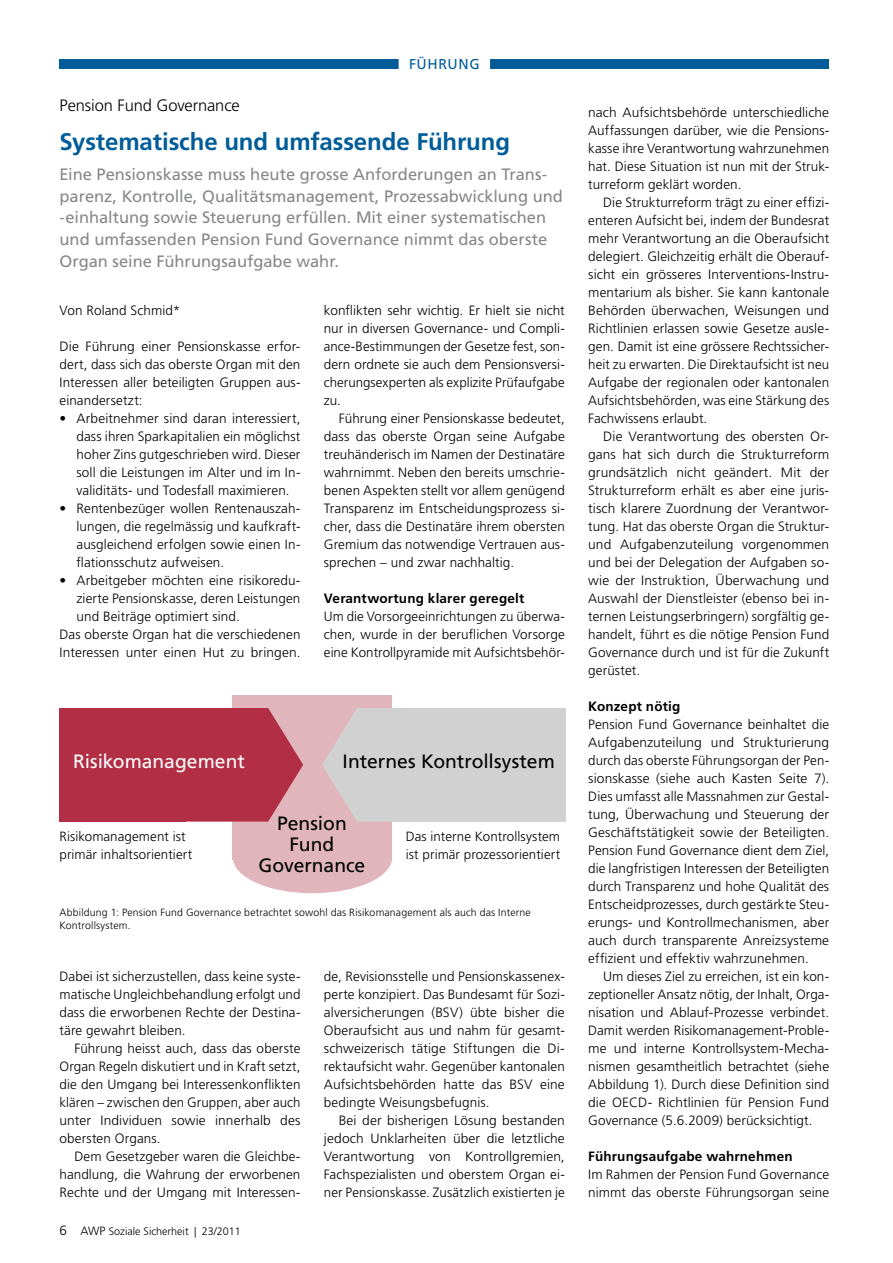
<style>
.page{position:relative;width:893px;height:1263px;background:#fff}
.page>*{position:absolute;margin:0;border:0;box-sizing:border-box;transform-origin:0 0}
.t1{font:700 24px "Frutiger LT Std";letter-spacing:-.005em;color:#005d99}
.t2{font:19.35px/20.9px "Frutiger LT Std";color:#000;text-align:center}
.t3{font:19.35px "Frutiger LT Std";color:#fff}
.t4{font:16.5px/21.8px "Frutiger LT Std";color:#87888a}
.t5{font:300 16.5px "Frutiger LT Std";letter-spacing:-.005em;color:#000}
.t6{font:14.25px "Frutiger LT Std";letter-spacing:.045em;color:#005d99}
.t7{font:300 13.5px/18px "Frutiger LT Std";letter-spacing:.005em;color:#000;text-align:justify}
.t8{font:700 13.5px "Frutiger LT Std";letter-spacing:.015em;color:#000}
.t9{font:300 13.35px/17.9px "Frutiger LT Std";letter-spacing:.01em;color:#000}
.t10{font:300 10.8px "Frutiger LT Std";color:#000}
.t11{font:300 10.5px/13.5px "Frutiger LT Std";letter-spacing:.015em;color:#000}
.s1{font-size:13.5px}
.s2{font-size:12px}
</style>
<div class="page">
<div style="left:60px;top:60px;width:769px;height:9px;background:#005d99"></div>
<div style="left:399px;top:58px;width:91px;height:12px;background:#fff"></div>
<div style="left:233px;top:695px;width:159px;height:164px;background:#e0b5bc"></div>
<div style="left:392px;top:708px;width:174px;height:114px;background:#d1d1d1"></div>
<div style="left:60px;top:708px;width:126px;height:114px;background:#b22e45"></div>
<svg style="left:322px;top:708px;width:70px;height:114px"></svg>
<div style="left:233px;top:822px;width:159px;height:71px;background:#e0b5bc;border-radius:50%"></div>
<svg style="left:186px;top:708px;width:117px;height:114px;background:#b84156"></svg>
<p class="t6" style="left:409px;top:56px;width:72px">führung</p>
<p class="t5" style="left:60px;top:96px;width:182px">Pension Fund Governance</p>
<h1 class="t1" style="left:60px;top:127px;width:452px">Systematische und umfassende Führung</h1>
<p class="t4" style="left:60px;top:163px;width:505px">Eine Pensionskasse muss heute grosse Anforderungen an Trans&shy;parenz, Kontrolle, Qualitätsmanagement, Prozessabwicklung und -einhaltung sowie Steuerung erfüllen. Mit einer systematischen und umfassenden Pension Fund Governance nimmt das oberste Organ seine Führungsaufgabe wahr.</p>
<p class="t7" style="left:60px;top:301px;width:122px">Von Roland Schmid*</p>
<p class="t7" style="left:60px;top:337px;width:242px">Die Führung einer Pensionskasse erfor&shy;dert, dass sich das oberste Organ mit den Interessen aller beteiligten Gruppen aus&shy;einandersetzt:</p>
<p class="t7" style="left:77px;top:409px;width:225px;text-indent:-17px">• Arbeitnehmer sind daran interessiert, dass ihren Sparkapitalien ein möglichst hoher Zins gutgeschrieben wird. Dieser soll die Leistungen im Alter und im In&shy;validitäts- und Todesfall maximieren.</p>
<p class="t7" style="left:77px;top:499px;width:225px;text-indent:-17px">• Rentenbezüger wollen Rentenauszah&shy;lungen, die regelmässig und kaufkraft&shy;ausgleichend erfolgen sowie einen In&shy;flationsschutz aufweisen.</p>
<p class="t7" style="left:60px;top:571px;width:242px">• Arbeitgeber möchten eine risikoredu-</p>
<p class="t7" style="left:77px;top:589px;width:225px">zierte Pensionskasse, deren Leistungen</p>
<p class="t7" style="left:77px;top:607px;width:165px">und Beiträge optimiert sind.</p>
<p class="t7" style="left:60px;top:625px;width:242px">Das oberste Organ hat die verschiedenen</p>
<p class="t7" style="left:60px;top:643px;width:242px">Interessen unter einen Hut zu bringen.</p>
<p class="t7" style="left:324px;top:301px;width:242px">konflikten sehr wichtig. Er hielt sie nicht nur in diversen Governance- und Compli&shy;ance-Bestimmungen der Gesetze fest, son&shy;dern ordnete sie auch dem Pensionsversi&shy;cherungsexperten als explizite Prüfaufgabe zu.</p>
<p class="t7" style="left:324px;top:409px;width:242px;text-indent:15px">Führung einer Pensionskasse bedeutet, dass das oberste Organ seine Aufgabe treuhänderisch im Namen der Destinatäre wahrnimmt. Neben den bereits umschrie&shy;benen Aspekten stellt vor allem genügend Transparenz im Entscheidungsprozess si&shy;cher, dass die Destinatäre ihrem obersten Gremium das notwendige Vertrauen aus&shy;sprechen – und zwar nachhaltig.</p>
<p class="t8" style="left:324px;top:590px;width:202px">Verantwortung klarer geregelt</p>
<p class="t7" style="left:324px;top:607px;width:242px">Um die Vorsorgeeinrichtungen zu überwa&shy;chen, wurde in der beruflichen Vorsorge eine Kontrollpyramide mit Aufsichtsbehör-</p>
<h2 class="t3" style="left:73px;top:750px;width:173px">Risikomanagement</h2>
<h2 class="t2" style="left:343px;top:751px;width:214px">Internes Kontrollsystem</h2>
<h2 class="t2" style="left:259px;top:813px;width:108px">Pension<br>Fund<br>Governance</h2>
<p class="t9" style="left:60px;top:828px;width:134px">Risikomanagement ist primär inhaltsorientiert</p>
<p class="t9" style="left:406px;top:828px;width:156px">Das interne Kontrollsystem ist primär prozessorientiert</p>
<p class="t11" style="left:60px;top:905px;width:473px">Abbildung 1: Pension Fund Governance betrachtet sowohl das Risikomanagement als auch das Interne<br>Kontrollsystem.</p>
<p class="t7" style="left:60px;top:967px;width:242px">Dabei ist sicherzustellen, dass keine syste&shy;matische Ungleichbehandlung erfolgt und dass die erworbenen Rechte der Destina&shy;täre gewahrt bleiben.</p>
<p class="t7" style="left:60px;top:1039px;width:242px;text-indent:15px">Führung heisst auch, dass das oberste Organ Regeln diskutiert und in Kraft setzt, die den Umgang bei Interessenkonflikten klären – zwischen den Gruppen, aber auch unter Individuen sowie innerhalb des obersten Organs.</p>
<p class="t7" style="left:60px;top:1147px;width:242px;text-indent:15px">Dem Gesetzgeber waren die Gleichbe&shy;handlung, die Wahrung der erworbenen Rechte und der Umgang mit Interessen-</p>
<p class="t10" style="left:60px;top:1225px;width:183px"><span class="s1">6</span> <span class="s2">AWP</span> Soziale Sicherheit | 23/2011</p>
<p class="t7" style="left:324px;top:967px;width:242px">de, Revisionsstelle und Pensionskassenex&shy;perte konzipiert. Das Bundesamt für Sozi&shy;alversicherungen (BSV) übte bisher die Oberaufsicht aus und nahm für gesamt&shy;schweizerisch tätige Stiftungen die Di&shy;rektaufsicht wahr. Gegenüber kantonalen Aufsichtsbehörden hatte das BSV eine bedingte Weisungsbefugnis.</p>
<p class="t7" style="left:324px;top:1111px;width:242px;text-indent:15px">Bei der bisherigen Lösung bestanden jedoch Unklarheiten über die letztliche Verantwortung von Kontrollgremien, Fachspezialisten und oberstem Organ ei&shy;ner Pensionskasse. Zusätzlich existierten je</p>
<p class="t7" style="left:588px;top:103px;width:242px">nach Aufsichtsbehörde unterschiedliche Auffassungen darüber, wie die Pensions&shy;kasse ihre Verantwortung wahrzunehmen hat. Diese Situation ist nun mit der Struk&shy;turreform geklärt worden.</p>
<p class="t7" style="left:588px;top:193px;width:242px;text-indent:15px">Die Strukturreform trägt zu einer effizi&shy;enteren Aufsicht bei, indem der Bundesrat mehr Verantwortung an die Oberaufsicht delegiert. Gleichzeitig erhält die Oberauf&shy;sicht ein grösseres Interventions-Instru&shy;mentarium als bisher. Sie kann kantonale Behörden überwachen, Weisungen und Richtlinien erlassen sowie Gesetze ausle&shy;gen. Damit ist eine grössere Rechtssicher&shy;heit zu erwarten. Die Direktaufsicht ist neu Aufgabe der regionalen oder kantonalen Aufsichtsbehörden, was eine Stärkung des Fachwissens erlaubt.</p>
<p class="t7" style="left:588px;top:427px;width:242px;text-indent:15px">Die Verantwortung des obersten Or&shy;gans hat sich durch die Strukturreform grundsätzlich nicht geändert. Mit der Strukturreform erhält es aber eine juris&shy;tisch klarere Zuordnung der Verantwor&shy;tung. Hat das oberste Organ die Struktur&shy;und Aufgabenzuteilung vorgenommen und bei der Delegation der Aufgaben so&shy;wie der Instruktion, Überwachung und Auswahl der Dienstleister (ebenso bei in&shy;ternen Leistungserbringern) sorgfältig ge&shy;handelt, führt es die nötige Pension Fund Governance durch und ist für die Zukunft gerüstet.</p>
<p class="t8" style="left:588px;top:698px;width:94px">Konzept nötig</p>
<p class="t7" style="left:588px;top:715px;width:242px">Pension Fund Governance beinhaltet die Aufgabenzuteilung und Strukturierung durch das oberste Führungsorgan der Pen&shy;sionskasse (siehe auch Kasten Seite 7).<br>Dies umfasst alle Massnahmen zur Gestal&shy;tung, Überwachung und Steuerung der Geschäftstätigkeit sowie der Beteiligten.<br>Pension Fund Governance dient dem Ziel, die langfristigen Interessen der Beteiligten durch Transparenz und hohe Qualität des Entscheidprozesses, durch gestärkte Steu&shy;erungs- und Kontrollmechanismen, aber auch durch transparente Anreizsysteme effizient und effektiv wahrzunehmen.</p>
<p class="t7" style="left:588px;top:967px;width:242px;text-indent:15px">Um dieses Ziel zu erreichen, ist ein kon&shy;zeptioneller Ansatz nötig, der Inhalt, Orga&shy;nisation und Ablauf-Prozesse verbindet.<br>Damit werden Risikomanagement-Proble&shy;me und interne Kontrollsystem-Mecha&shy;nismen gesamtheitlich betrachtet (siehe Abbildung 1). Durch diese Definition sind die OECD- Richtlinien für Pension Fund Governance (5.6.2009) berücksichtigt.</p>
<p class="t8" style="left:588px;top:1148px;width:206px">Führungsaufgabe wahrnehmen</p>
<p class="t7" style="left:588px;top:1165px;width:242px">Im Rahmen der Pension Fund Governance nimmt das oberste Führungsorgan seine</p>
</div>
